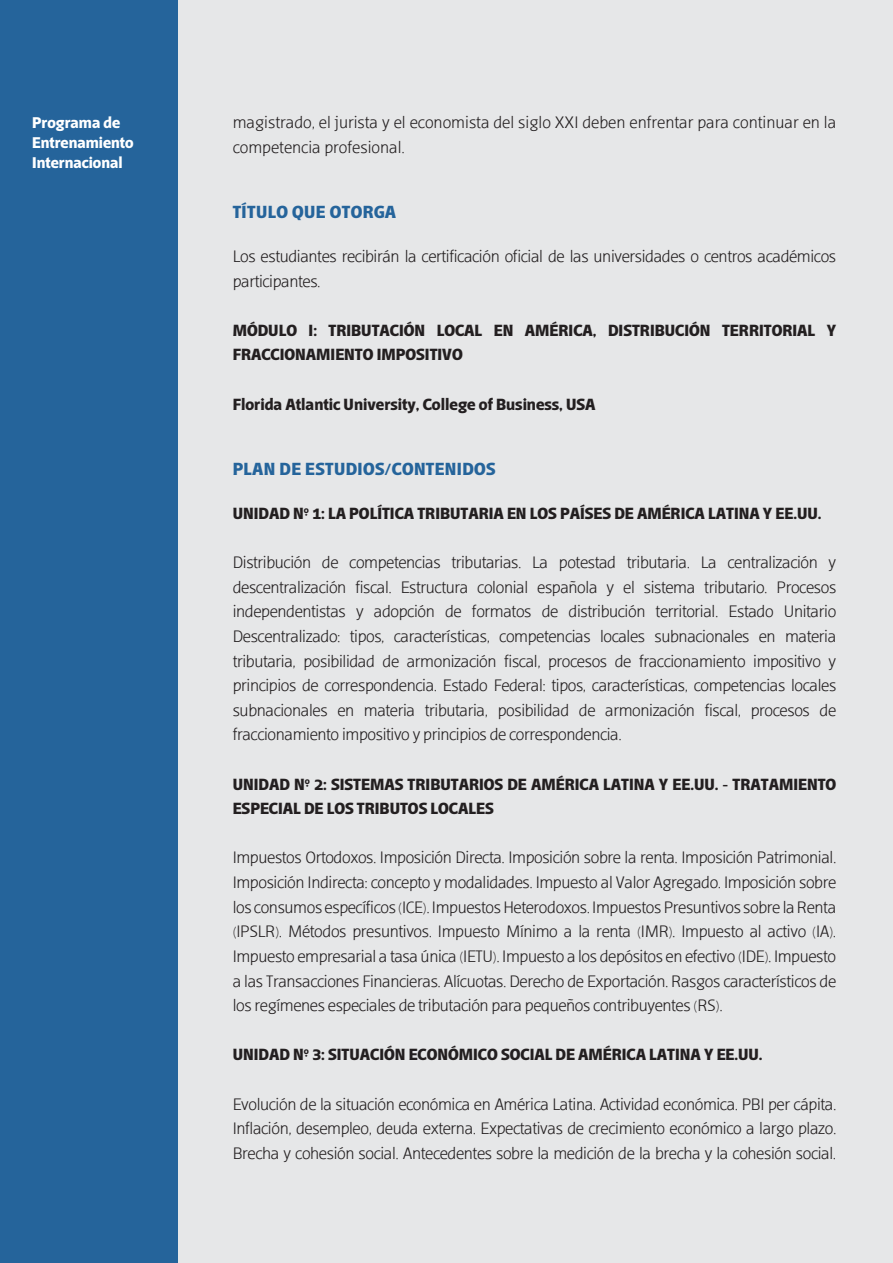
<style>
.page{position:relative;width:893px;height:1263px;background:#e6e7e8}
.page>*{position:absolute;margin:0;border:0;box-sizing:border-box;transform-origin:0 0}
.t1{font:700 19.5px "Distefano Sans";letter-spacing:.02em;color:#25649b}
.t2{font:300 18px/24.6px "Distefano Sans";letter-spacing:-.02em;color:#231f20;text-align:justify}
.t3{font:700 18px/24.6px "Distefano Sans";color:#231f20}
.t4{font:300 18px/24.6px "Distefano Sans";color:#231f20}
.t5{font:700 17.25px/20.1px "Distefano Sans";color:#fff}
</style>
<div class="page">
<div style="left:0;top:1px;width:178px;height:1262px;background:#25649b"></div>
<p class="t5" style="left:32px;top:112px;width:103px">Programa de<br>Entrenamiento<br>Internacional</p>
<p class="t4" style="left:233px;top:110px;width:605px">magistrado, el jurista y el economista del siglo XXI deben enfrentar para continuar en la competencia profesional.</p>
<p class="t1" style="left:233px;top:202px;width:165px">TÍTULO QUE OTORGA</p>
<p class="t2" style="left:233px;top:244px;width:605px">Los estudiantes recibirán la certificación oficial de las universidades o centros académicos participantes.</p>
<p class="t3" style="left:233px;top:318px;width:605px">MÓDULO I: TRIBUTACIÓN LOCAL EN AMÉRICA, DISTRIBUCIÓN TERRITORIAL Y<br>FRACCIONAMIENTO IMPOSITIVO</p>
<p class="t3" style="left:233px;top:391px;width:364px">Florida Atlantic University, College of Business, USA</p>
<p class="t1" style="left:233px;top:459px;width:264px">PLAN DE ESTUDIOS/CONTENIDOS</p>
<p class="t3" style="left:233px;top:501px;width:590px">UNIDAD N° 1: LA POLÍTICA TRIBUTARIA EN LOS PAÍSES DE AMÉRICA LATINA Y EE.UU.</p>
<p class="t2" style="left:233px;top:550px;width:605px">Distribución de competencias tributarias. La potestad tributaria. La centralización y descentralización fiscal. Estructura colonial española y el sistema tributario. Procesos independentistas y adopción de formatos de distribución territorial. Estado Unitario Descentralizado: tipos, características, competencias locales subnacionales en materia tributaria, posibilidad de armonización fiscal, procesos de fraccionamiento impositivo y principios de correspondencia. Estado Federal: tipos, características, competencias locales subnacionales en materia tributaria, posibilidad de armonización fiscal, procesos de fraccionamiento impositivo y principios de correspondencia.</p>
<p class="t3" style="left:233px;top:771px;width:605px">UNIDAD N° 2: SISTEMAS TRIBUTARIOS DE AMÉRICA LATINA Y EE.UU. - TRATAMIENTO<br>ESPECIAL DE LOS TRIBUTOS LOCALES</p>
<p class="t2" style="left:233px;top:845px;width:605px">Impuestos Ortodoxos. Imposición Directa. Imposición sobre la renta. Imposición Patrimonial.<br>Imposición Indirecta: concepto y modalidades. Impuesto al Valor Agregado. Imposición sobre los consumos específicos (ICE). Impuestos Heterodoxos. Impuestos Presuntivos sobre la Renta (IPSLR). Métodos presuntivos. Impuesto Mínimo a la renta (IMR). Impuesto al activo (IA).<br>Impuesto empresarial a tasa única (IETU). Impuesto a los depósitos en efectivo (IDE). Impuesto a las Transacciones Financieras. Alícuotas. Derecho de Exportación. Rasgos característicos de los regímenes especiales de tributación para pequeños contribuyentes (RS).</p>
<p class="t3" style="left:233px;top:1042px;width:531px">UNIDAD N° 3: SITUACIÓN ECONÓMICO SOCIAL DE AMÉRICA LATINA Y EE.UU.</p>
<p class="t2" style="left:233px;top:1091px;width:605px">Evolución de la situación económica en América Latina. Actividad económica. PBI per cápita.<br>Inflación, desempleo, deuda externa. Expectativas de crecimiento económico a largo plazo.<br>Brecha y cohesión social. Antecedentes sobre la medición de la brecha y la cohesión social.</p>
</div>
